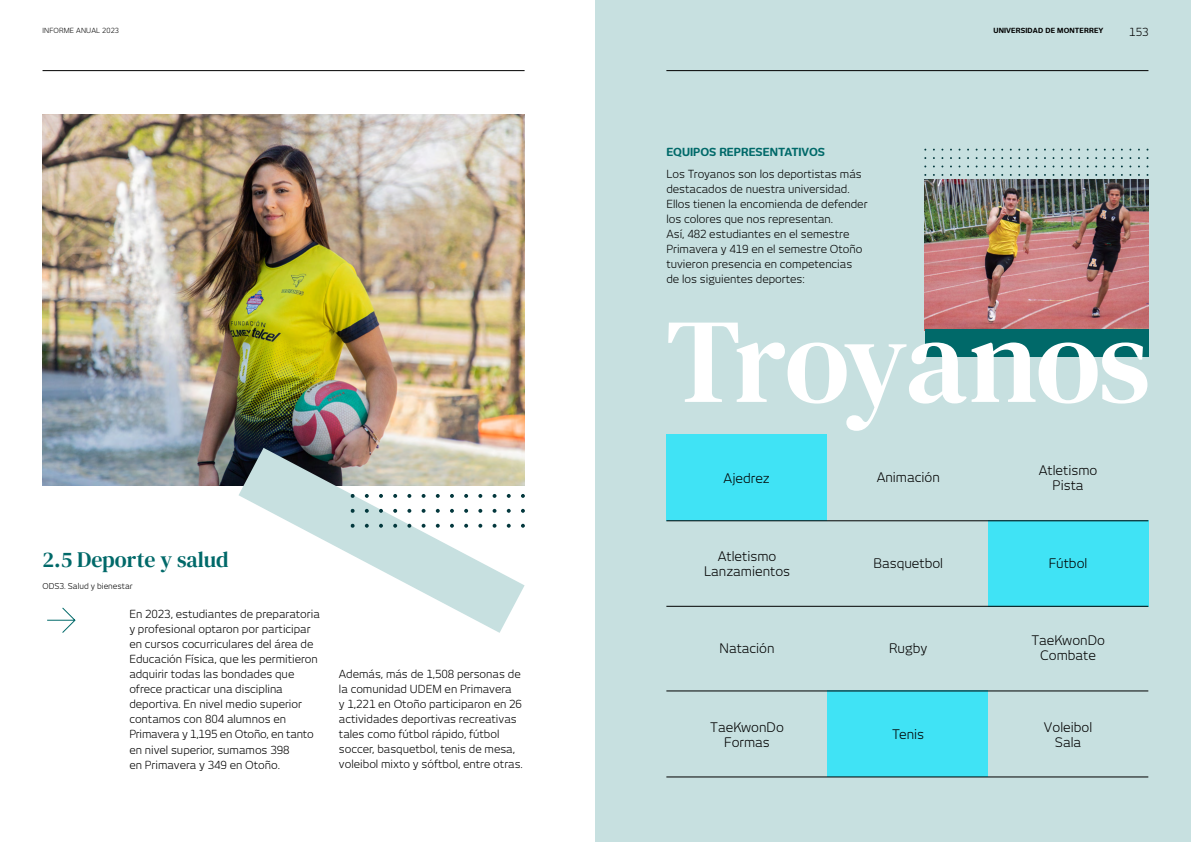
<style>
.page{position:relative;width:1191px;height:842px;background:#fff}
.page>*{position:absolute;margin:0;border:0;box-sizing:border-box;transform-origin:0 0}
.t1{font:120px "DM Serif Text";letter-spacing:-.02em;color:#fff}
.t2{font:22px "DM Serif Text";color:#006969}
.t3{font:13px/15px "New June";color:#000;text-align:center}
.t4{font:11px/15px "New June";color:#000}
.t5{font:700 11px "New June";color:#006969}
.t6{font:8px "New June";color:#000}
.t7{font:700 7px "New June";letter-spacing:.02em;color:#000}
.t8{font:7px "New June";letter-spacing:.02em;color:#000}
</style>
<div class="page">
<hr style="left:43px;top:70px;width:481px;height:1px;background:#000">
<svg style="left:47px;top:607px;width:29px;height:26px"></svg>
<img style="left:43px;top:115px;width:481px;height:371px">
<svg style="left:238px;top:448px;width:286px;height:185px"></svg>
<svg style="left:350px;top:494px;width:4px;height:4px"></svg>
<svg style="left:365px;top:494px;width:160px;height:4px"></svg>
<svg style="left:350px;top:509px;width:4px;height:4px"></svg>
<svg style="left:365px;top:509px;width:160px;height:4px"></svg>
<svg style="left:350px;top:524px;width:4px;height:4px"></svg>
<svg style="left:365px;top:524px;width:160px;height:4px"></svg>
<div style="left:595px;top:0;width:596px;height:842px;background:#c7e0e0"></div>
<hr style="left:666px;top:70px;width:482px;height:1px;background:#000">
<img style="left:924px;top:180px;width:224px;height:149px">
<div style="left:924px;top:329px;width:224px;height:28px;background:#006969"></div>
<div style="left:988px;top:520px;width:160px;height:86px;background:#40e3f5"></div>
<div style="left:666px;top:434px;width:161px;height:86px;background:#40e3f5"></div>
<div style="left:827px;top:691px;width:161px;height:86px;background:#40e3f5"></div>
<hr style="left:666px;top:520px;width:482px;height:1px;background:#000">
<hr style="left:666px;top:606px;width:482px;height:1px;background:#000">
<hr style="left:666px;top:691px;width:482px;height:1px;background:#000">
<hr style="left:666px;top:777px;width:482px;height:1px;background:#000">
<p class="t8" style="left:43px;top:26px;width:78px">INFORME ANUAL 2023</p>
<h2 class="t2" style="left:43px;top:544px;width:188px">2.5 Deporte y salud</h2>
<p class="t6" style="left:43px;top:581px;width:91px">ODS3. Salud y bienestar</p>
<p class="t4" style="left:129px;top:607px;width:192px">En 2023, estudiantes de preparatoria y profesional optaron por participar en cursos cocurriculares del área de Educación Física, que les permitieron adquirir todas las bondades que ofrece practicar una disciplina deportiva. En nivel medio superior contamos con 804 alumnos en Primavera y 1,195 en Otoño, en tanto en nivel superior, sumamos 398<br>en Primavera y 349 en Otoño.</p>
<p class="t4" style="left:339px;top:666px;width:185px">Además, más de 1,508 personas de la comunidad UDEM en Primavera<br>y 1,221 en Otoño participaron en 26 actividades deportivas recreativas tales como fútbol rápido, fútbol soccer, basquetbol, tenis de mesa, voleibol mixto y sóftbol, entre otras.</p>
<p class="t5" style="left:666px;top:146px;width:160px">EQUIPOS REPRESENTATIVOS</p>
<p class="t4" style="left:666px;top:167px;width:203px">Los Troyanos son los deportistas más destacados de nuestra universidad.<br>Ellos tienen la encomienda de defender los colores que nos representan.<br>Así, 482 estudiantes en el semestre Primavera y 419 en el semestre Otoño tuvieron presencia en competencias de los siguientes deportes:</p>
<p class="t7" style="left:993px;top:26px;width:112px">UNIVERSIDAD DE MONTERREY</p>
<p class="t4" style="left:1129px;top:24px;width:21px">153</p>
<h1 class="t1" style="left:666px;top:278px;width:486px">Troyanos</h1>
<p class="t3" style="left:723px;top:470px;width:48px">Ajedrez</p>
<p class="t3" style="left:876px;top:470px;width:65px">Animación</p>
<p class="t3" style="left:1038px;top:463px;width:60px">Atletismo<br>Pista</p>
<p class="t3" style="left:704px;top:548px;width:88px">Atletismo<br>Lanzamientos</p>
<p class="t3" style="left:873px;top:556px;width:71px">Basquetbol</p>
<p class="t3" style="left:1048px;top:556px;width:40px">Fútbol</p>
<p class="t3" style="left:719px;top:640px;width:57px">Natación</p>
<p class="t3" style="left:889px;top:640px;width:40px">Rugby</p>
<p class="t3" style="left:1031px;top:633px;width:75px">TaeKwonDo<br>Combate</p>
<p class="t3" style="left:710px;top:719px;width:75px">TaeKwonDo<br>Formas</p>
<p class="t3" style="left:892px;top:727px;width:33px">Tenis</p>
<p class="t3" style="left:1044px;top:719px;width:50px">Voleibol<br>Sala</p>
</div>
